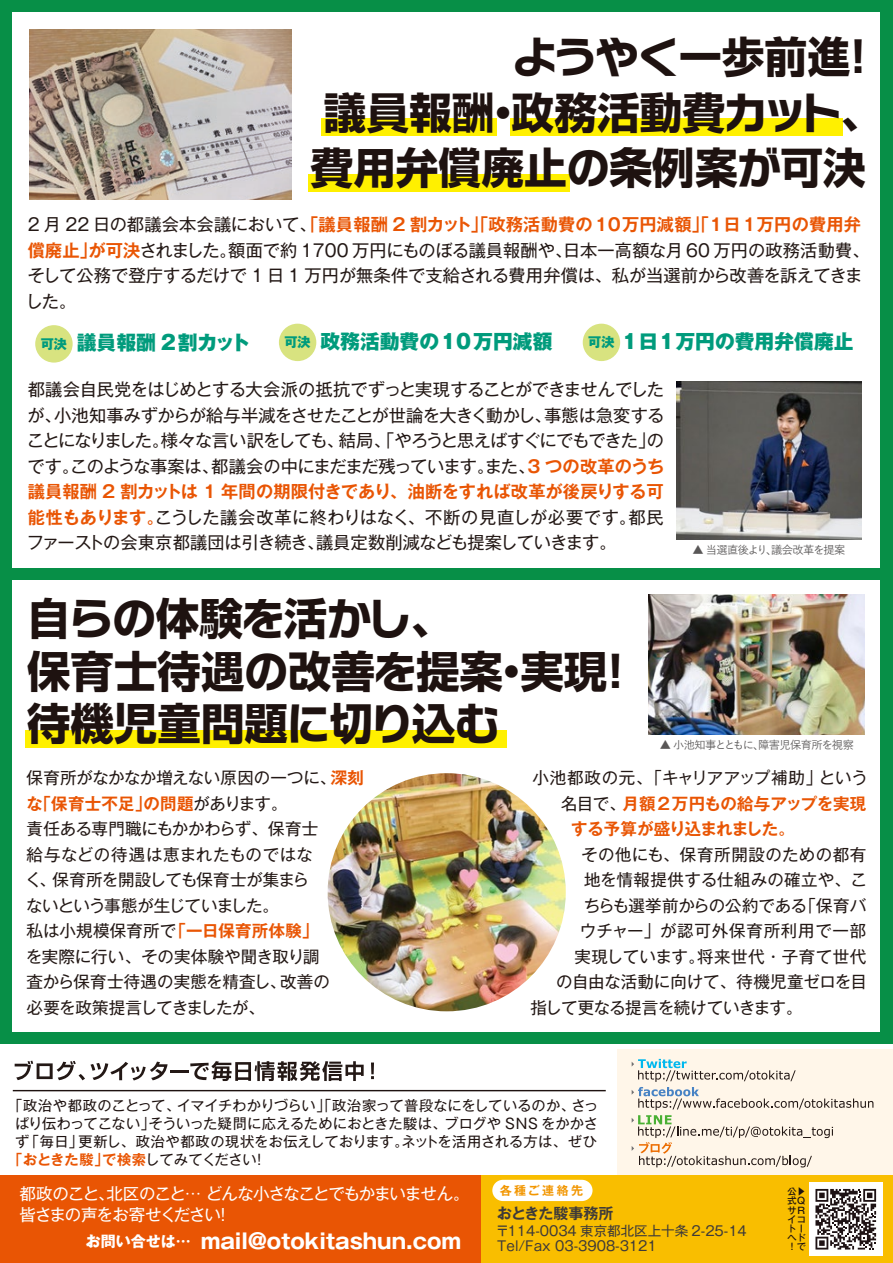
<style>
.page{position:relative;width:893px;height:1263px;background:#fff}
.page>*{position:absolute;margin:0;border:0;box-sizing:border-box;transform-origin:0 0}
.t1{font:700 43.5px/52.5px "Shin Go Pro";color:#1e1210}
.t2{font:700 42.75px "Shin Go Pro";color:#1e1210}
.t3{font:700 21px "Gothic MB101 Pro";color:#fff}
.t4{font:800 19.8px "Gothic MB101 Pro";color:#009b7c}
.t5{font:17.25px/25.5px "Gothic MB101 Pro";letter-spacing:-.01em;color:#231815}
.t6{font:700 17.25px "Gothic MB101 Pro De";letter-spacing:.01em;color:#e95504}
.t7{font:16.5px/25.5px "Gothic MB101 Pro";color:#231815}
.t8{font:16.5px/21.8px "Gothic MB101 Pro";letter-spacing:-.065em;color:#fff}
.t9{font:700 16.5px/25.5px "Gothic MB101 Pro De";letter-spacing:-.015em;color:#e95504}
.t10{font:16.5px "Gothic MB101 Pro";letter-spacing:.025em;color:#231815}
.t11{font:700 16.5px "Gothic MB101 Pro De";letter-spacing:.005em;color:#e95504}
.t12{font:16.5px "Gothic MB101 Pro";letter-spacing:.03em;color:#231815}
.t13{font:16.5px "Gothic MB101 Pro";letter-spacing:.02em;color:#231815}
.t14{font:16.5px "Gothic MB101 Pro";letter-spacing:.05em;color:#231815}
.t15{font:16.5px "Gothic MB101 Pro";letter-spacing:-.04em;color:#231815}
.t16{font:700 15px "Gothic MB101 Pro De";color:#3e3a39}
.t17{font:14.25px/18px "Gothic MB101 Pro";color:#1e1210;text-align:center}
.t18{font:700 14.25px "Gothic MB101 Pro De";letter-spacing:.025em;color:#e95504}
.t19{font:13.5px "Gothic MB101 Pro";color:#3e3a39}
.t20{font:700 12px "Gothic MB101 Pro De";letter-spacing:.2em;color:#f29600}
.t21{font:500 11.25px "Yu Go";letter-spacing:-.05em;color:#595757}
.t22{font:500 9.3px/9.3px "Gothic MB101 Pro";color:#1e1210}
.s1{font-family:"Typelabo N Std"}
.s2{font-family:"Gothic MB101 Pro";font-weight:400;color:#231815}
.s3{font-family:"Gothic MB101 Pro De";font-weight:700;color:#e95504}
.s4{font-size:13.2px}
.s5{font-family:"Gothic MB101 Pro";font-weight:400;color:#1e1210}
.s6{font-size:15px}
</style>
<div class="page">
<div style="left:618px;top:1049px;width:275px;height:126px;background:#fff6e9"></div>
<svg style="left:15px;top:1061px;width:153px;height:19px"></svg>
<hr style="left:170px;top:1069px;width:19px;height:3px;background:#231815">
<svg style="left:190px;top:1061px;width:174px;height:20px"></svg>
<svg style="left:371px;top:1062px;width:3px;height:17px"></svg>
<hr style="left:13px;top:1090px;width:593px;height:1px;background:#1e1210">
<div style="left:0;top:0;width:893px;height:1044px;background:#078f47"></div>
<div style="left:13px;top:580px;width:867px;height:451px;background:#fff"></div>
<div style="left:13px;top:12px;width:867px;height:555px;background:#fff"></div>
<div style="left:0;top:1175px;width:893px;height:88px;background:#e95504"></div>
<div style="left:481px;top:1175px;width:412px;height:88px;background:#f9be00"></div>
<div style="left:492px;top:1180px;width:100px;height:21px;background:#fff;border-radius:11px"></div>
<div style="left:809px;top:1182px;width:74px;height:74px;background:#fff"></div>
<svg style="left:815px;top:1189px;width:61px;height:60px"></svg>
<div style="left:26px;top:730px;width:481px;height:17px;background:#fff000"></div>
<img style="left:328px;top:773px;width:238px;height:238px;border-radius:119px">
<svg style="left:632px;top:1059px;width:241px;height:108px"></svg>
<div style="left:35px;top:325px;width:38px;height:38px;background:#d8e380;border-radius:50%"></div>
<div style="left:279px;top:324px;width:37px;height:37px;background:#d8e380;border-radius:50%"></div>
<div style="left:583px;top:324px;width:37px;height:37px;background:#d8e380;border-radius:50%"></div>
<img style="left:30px;top:30px;width:261px;height:169px">
<img style="left:649px;top:595px;width:215px;height:139px">
<img style="left:676px;top:381px;width:185px;height:158px">
<div style="left:510px;top:118px;width:332px;height:17px;background:#fff000"></div>
<div style="left:321px;top:118px;width:176px;height:17px;background:#fff000"></div>
<div style="left:308px;top:174px;width:262px;height:17px;background:#fff000"></div>
<h2 class="t2" style="left:513px;top:23px;width:367px"><span class="s1">ようやく</span>一歩前進！</h2>
<h2 class="t2" style="left:324px;top:79px;width:561px">議員報酬・政務活動費<span class="s1">カット</span>、</h2>
<h2 class="t2" style="left:310px;top:134px;width:557px">費用弁償廃止<span class="s1">の</span>条例案<span class="s1">が</span>可決</h2>
<p class="t6" style="left:28px;top:210px;width:835px"><span class="s2">2 月 22 日の都議会本会議において、</span>「議員報酬 2 割カット」「政務活動費の10万円減額」「1日1万円の費用弁</p>
<p class="t5" style="left:26px;top:235px;width:846px"><span class="s3">償廃止」が可決</span>されました。額面で約 1700 万円にものぼる議員報酬や、日本一高額な月 60 万円の政務活動費、そして公務で登庁するだけで 1 日 1 万円が無条件で支給される費用弁償は、私が当選前から改善を訴えてきました。</p>
<p class="t4" style="left:41px;top:326px;width:211px"><span class="s4">可決</span> 議員報酬 2割カット</p>
<p class="t4" style="left:284px;top:325px;width:269px"><span class="s4">可決</span> 政務活動費の10万円減額</p>
<p class="t4" style="left:588px;top:325px;width:267px"><span class="s4">可決</span> 1日1万円の費用弁償廃止</p>
<p class="t5" style="left:27px;top:375px;width:639px;text-align:justify">都議会自民党をはじめとする大会派の抵抗でずっと実現することができませんでしたが、小池知事みずからが給与半減をさせたことが世論を大きく動かし、事態は急変することになりました。様々な言い訳をしても、結局、「やろうと思えばすぐにでもできた」のです。このような事案は、都議会の中にまだまだ残っています。また、<span class="s3">3 つの改革のうち</span></p>
<p class="t6" style="left:28px;top:477px;width:637px">議員報酬 2 割カットは 1 年間の期限付きであり、油断をすれば改革が後戻りする可</p>
<p class="t5" style="left:27px;top:502px;width:639px"><span class="s3">能性もあります。</span>こうした議会改革に終わりはなく、不断の見直しが必要です。都民ファーストの会東京都議団は引き続き、議員定数削減なども提案していきます。</p>
<p class="t21" style="left:692px;top:539px;width:155px">▲ 当選直後より、議会改革を提案</p>
<h1 class="t1" style="left:27px;top:588px;width:612px">自<span class="s1">らの</span>体験<span class="s1">を</span>活<span class="s1">かし</span>、<br>保育士待遇<span class="s1">の</span>改善<span class="s1">を</span>提案・実現！待機児童問題<span class="s1">に</span>切<span class="s1">り</span>込<span class="s1">む</span></h1>
<p class="t21" style="left:660px;top:734px;width:195px">▲ 小池知事とともに、障害児保育所を視察</p>
<p class="t7" style="left:27px;top:763px;width:339px">保育所がなかなか増えない原因の一つに、<span class="s3">深刻</span></p>
<p class="t11" style="left:26px;top:790px;width:263px">な「保育士不足」の問題<span class="s2">があります。</span></p>
<p class="t7" style="left:25px;top:814px;width:306px">責任ある専門職にもかかわらず、保育士給与などの待遇は恵まれたものではなく、保育所を開設しても保育士が集まら<br>ないという事態が生じていました。<br>私は小規模保育所で<span class="s3">「一日保育所体験」</span>を実際に行い、その実体験や聞き取り調査から保育士待遇の実態を精査し、改善の必要を政策提言してきましたが、</p>
<p class="t7" style="left:533px;top:763px;width:337px">小池都政の元、「キャリアアップ補助」という</p>
<p class="t9" style="left:571px;top:789px;width:297px;text-indent:-10px"><span class="s2">名目で、</span>月額2万円もの給与アップを実現する予算が盛り込まれました。</p>
<p class="t12" style="left:582px;top:841px;width:286px">その他にも、保育所開設のための都有</p>
<p class="t13" style="left:584px;top:866px;width:284px">地を情報提供する仕組みの確立や、こ</p>
<p class="t7" style="left:584px;top:890px;width:284px">ちらも選挙前からの公約である「保育バ</p>
<p class="t14" style="left:580px;top:917px;width:288px">ウチャー」が認可外保育所利用で一部</p>
<p class="t10" style="left:574px;top:943px;width:293px">実現しています。将来世代・子育て世代</p>
<p class="t7" style="left:556px;top:967px;width:312px">の自由な活動に向けて、待機児童ゼロを目</p>
<p class="t15" style="left:531px;top:994px;width:274px">指して更なる提言を続けていきます。</p>
<p class="t17" style="left:8px;top:1095px;width:592px">「政治や都政のことって、イマイチわかりづらい」「政治家って普段なにをしているのか、さっぱり伝わってこない」そういった疑問に応えるためにおときた駿は、ブログや SNS をかかさず「毎日」更新し、政治や都政の現状をお伝えしております。ネットを活用される方は、ぜひ</p>
<p class="t18" style="left:8px;top:1148px;width:260px">「おときた駿」で検索<span class="s5">してみてください！</span></p>
<p class="t20" style="left:500px;top:1180px;width:85px">各種ご連絡先</p>
<p class="t19" style="left:496px;top:1219px;width:253px">〒114-0034 東京都北区上十条 2-25-14</p>
<p class="t8" style="left:20px;top:1180px;width:451px">都政のこと、北区のこと… どんな小さなことでもかまいません。皆さまの声をお寄せください！</p>
<p class="t16" style="left:497px;top:1201px;width:118px">おときた駿事務所</p>
<p class="t3" style="left:86px;top:1224px;width:377px"><span class="s6">お問い合せは…</span> mail@otokitashun.com</p>
<p class="t19" style="left:497px;top:1234px;width:161px">Tel/Fax 03-3908-3121</p>
<p class="t22" style="left:795px;top:1196px;width:11px;rotate:-90deg">▼</p>
<p class="t22" style="left:787px;top:1195px;width:20px">式QサRイコトーへド！で</p>
<p class="t22" style="left:787px;top:1186px;width:11px">公</p>
</div>
